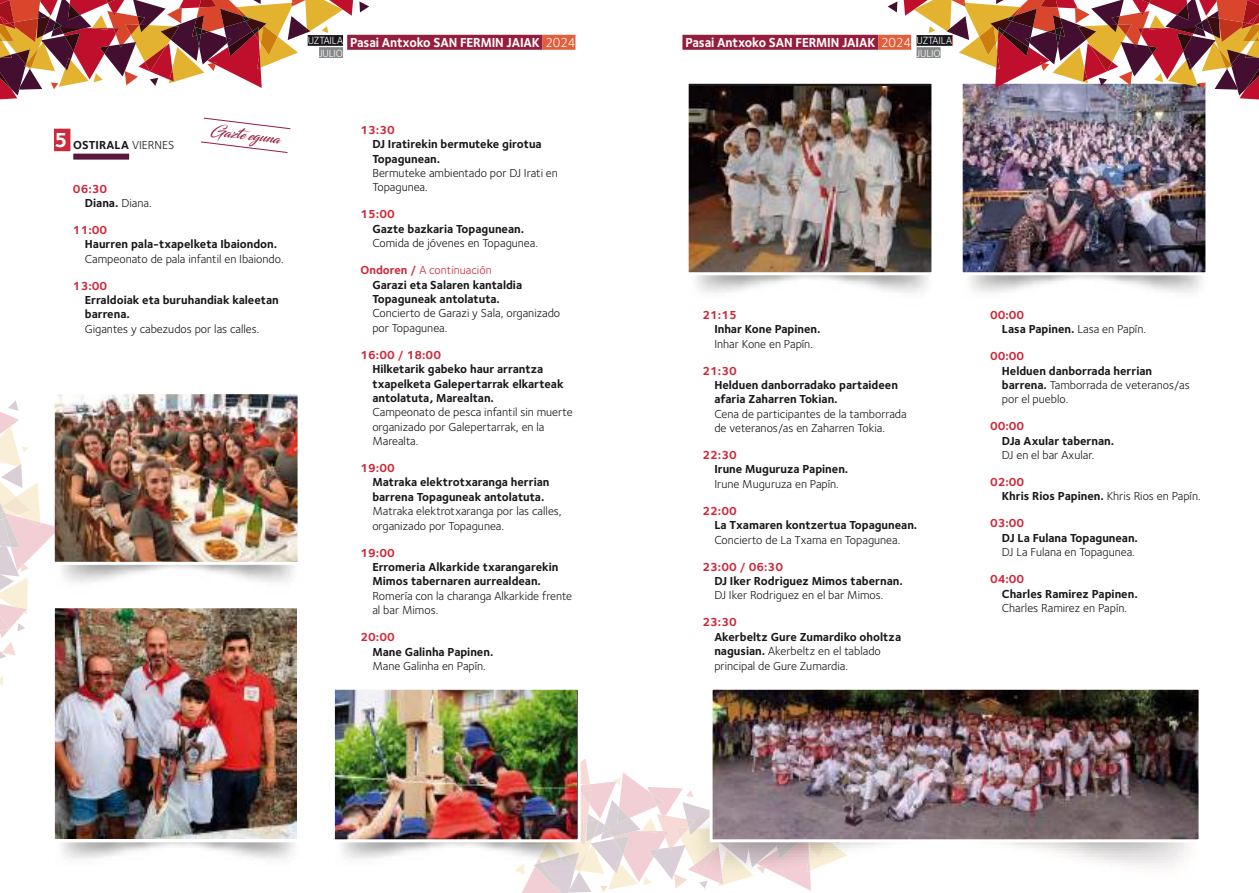
<style>
.page{position:relative;width:1259px;height:893px;background:#fff}
.page>*{position:absolute;margin:0;border:0;box-sizing:border-box;transform-origin:0 0}
.t1{font:14.4px "Blacksword";color:#951d3d}
.t2{font:700 13.5px "Foundry Sterling";letter-spacing:-.01em;color:#fff;scale:.95 1}
.t3{font:12px/14.4px "Foundry Sterling";color:#19171b}
.t4{font:700 12px/14.4px "Foundry Sterling";color:#19171b}
.t5{font:700 12px "Foundry Sterling";color:#cd293b}
.t6{font:10.8px/12.1px "Foundry Sterling";letter-spacing:-.01em;color:#fff;scale:.95 1}
.s1{font-weight:400}
.s2{font-size:21px;color:#fff}
.s3{color:#cd293b}
.s4{font-weight:400;color:#cd293b}
.s5{font-weight:700}
</style>
<div class="page">
<div style="left:54px;top:129px;width:16px;height:22px;background:#cd293b"></div>
<div style="left:73px;top:154px;width:56px;height:6px;background:#59173f"></div>
<svg style="left:359px;top:1px;width:10px;height:11px"></svg>
<svg style="left:0;top:0;width:353px;height:99px"></svg>
<div style="left:347px;top:35px;width:195px;height:15px;background:#951d3d"></div>
<div style="left:542px;top:35px;width:33px;height:15px;background:#e35f3b"></div>
<div style="left:682px;top:35px;width:196px;height:15px;background:#951d3d"></div>
<div style="left:878px;top:35px;width:33px;height:15px;background:#e35f3b"></div>
<svg style="left:203px;top:117px;width:88px;height:13px"></svg>
<svg style="left:201px;top:141px;width:87px;height:12px"></svg>
<img style="left:56px;top:641px;width:240px;height:197px">
<div style="left:52px;top:605px;width:249px;height:237px;border:3px solid #fff"></div>
<img style="left:288px;top:788px;width:297px;height:105px">
<img style="left:336px;top:691px;width:240px;height:147px">
<div style="left:332px;top:687px;width:248px;height:155px;border:3px solid #fff"></div>
<img style="left:585px;top:758px;width:252px;height:134px">
<img style="left:837px;top:842px;width:221px;height:18px">
<img style="left:713px;top:691px;width:484px;height:147px">
<div style="left:709px;top:687px;width:492px;height:155px;border:3px solid #fff"></div>
<img style="left:689px;top:86px;width:241px;height:185px">
<div style="left:685px;top:81px;width:249px;height:194px;border:3px solid #fff"></div>
<img style="left:915px;top:221px;width:287px;height:76px">
<img style="left:963px;top:99px;width:241px;height:172px">
<div style="left:959px;top:81px;width:249px;height:194px;border:3px solid #fff"></div>
<img style="left:60px;top:565px;width:241px;height:76px">
<img style="left:58px;top:395px;width:238px;height:166px">
<div style="left:52px;top:391px;width:248px;height:174px;border:3px solid #fff"></div>
<svg style="left:887px;top:1px;width:10px;height:11px"></svg>
<img style="left:903px;top:0;width:356px;height:99px">
<div style="left:916px;top:47px;width:24px;height:11px;background:#868789"></div>
<div style="left:308px;top:35px;width:35px;height:11px;background:#19171b"></div>
<div style="left:319px;top:47px;width:24px;height:11px;background:#868789"></div>
<svg style="left:0;top:677px;width:3px;height:9px"></svg>
<svg style="left:0;top:400px;width:60px;height:267px"></svg>
<p class="t6" style="left:308px;top:35px;width:39px;text-align:right">UZTAILA<br>JULIO</p>
<p class="t2" style="left:350px;top:34px;width:239px">Pasai Antxoko SAN FERMIN JAIAK <span class="s1">2024</span></p>
<p class="t2" style="left:685px;top:34px;width:239px">Pasai Antxoko SAN FERMIN JAIAK <span class="s1">2024</span></p>
<p class="t6" style="left:916px;top:35px;width:39px">UZTAILA<br>JULIO</p>
<p class="t1" style="left:212px;top:122px;width:71px;rotate:7deg">Gaz te eguna</p>
<p class="t4" style="left:54px;top:138px;width:122px"><span class="s2">5</span> OSTIRALA <span class="s1">VIERNES</span></p>
<p class="t4" style="left:85px;top:181px;width:68px;text-indent:-12px"><span class="s3">06:30<br></span>Diana. <span class="s1">Diana.</span></p>
<p class="t5" style="left:73px;top:223px;width:36px">11:00</p>
<p class="t4" style="left:85px;top:237px;width:194px">Haurren pala-txapelketa Ibaiondon.</p>
<p class="t3" style="left:85px;top:251px;width:200px">Campeonato de pala infantil en Ibaiondo.</p>
<p class="t5" style="left:73px;top:278px;width:36px">13:00</p>
<p class="t4" style="left:85px;top:293px;width:195px">Erraldoiak eta buruhandiak kaleetan barrena.</p>
<p class="t3" style="left:85px;top:321px;width:176px">Gigantes y cabezudos por las calles.</p>
<p class="t5" style="left:360px;top:123px;width:36px">13:30</p>
<p class="t4" style="left:372px;top:137px;width:171px">DJ Iratirekin bermuteke girotua<br>Topagunean.</p>
<p class="t3" style="left:372px;top:166px;width:187px">Bermuteke ambientado por DJ Irati en<br>Topagunea.</p>
<p class="t5" style="left:360px;top:207px;width:36px">15:00</p>
<p class="t4" style="left:372px;top:221px;width:153px">Gazte bazkaria Topagunean.</p>
<p class="t3" style="left:372px;top:236px;width:167px">Comida de jóvenes en Topagunea.</p>
<p class="t4" style="left:372px;top:263px;width:151px;text-indent:-12px"><span class="s3">Ondoren /</span> <span class="s4">A continuación<br></span>Garazi eta Salaren kantaldia<br>Topaguneak antolatuta.</p>
<p class="t3" style="left:372px;top:306px;width:189px">Concierto de Garazi y Sala, organizado por Topagunea.</p>
<p class="t5" style="left:360px;top:347px;width:82px">16:00 / 18:00</p>
<p class="t4" style="left:372px;top:362px;width:193px">Hilketarik gabeko haur arrantza txapelketa Galepertarrak elkarteak antolatuta, Marealtan.</p>
<p class="t3" style="left:372px;top:405px;width:202px">Campeonato de pesca infantil sin muerte organizado por Galepertarrak, en la<br>Marealta.</p>
<p class="t5" style="left:360px;top:461px;width:36px">19:00</p>
<p class="t4" style="left:372px;top:475px;width:179px">Matraka elektrotxaranga herrian barrena Topaguneak antolatuta.</p>
<p class="t3" style="left:372px;top:504px;width:191px">Matraka elektrotxaranga por las calles, organizado por Topagunea.</p>
<p class="t5" style="left:360px;top:545px;width:36px">19:00</p>
<p class="t4" style="left:372px;top:560px;width:187px">Erromeria Alkarkide txarangarekin<br>Mimos tabernaren aurrealdean.</p>
<p class="t3" style="left:372px;top:588px;width:201px">Romería con la charanga Alkarkide frente al bar Mimos.</p>
<p class="t5" style="left:360px;top:630px;width:36px">20:00</p>
<p class="t4" style="left:372px;top:644px;width:123px">Mane Galinha Papinen.</p>
<p class="t3" style="left:372px;top:659px;width:115px">Mane Galinha en Papín.</p>
<p class="t5" style="left:702px;top:308px;width:36px">21:15</p>
<p class="t4" style="left:714px;top:322px;width:108px">Inhar Kone Papinen.</p>
<p class="t3" style="left:714px;top:336px;width:100px">Inhar Kone en Papín.</p>
<p class="t5" style="left:702px;top:363px;width:36px">21:30</p>
<p class="t4" style="left:714px;top:378px;width:185px">Helduen danborradako partaideen afaria Zaharren Tokian.</p>
<p class="t3" style="left:714px;top:406px;width:194px">Cena de participantes de la tamborrada de veteranos/as en Zaharren Tokia.</p>
<p class="t5" style="left:702px;top:448px;width:36px">22:30</p>
<p class="t4" style="left:714px;top:462px;width:136px">Irune Muguruza Papinen.</p>
<p class="t3" style="left:714px;top:477px;width:126px">Irune Muguruza en Papín.</p>
<p class="t5" style="left:702px;top:504px;width:36px">22:00</p>
<p class="t4" style="left:714px;top:518px;width:204px">La Txamaren kontzertua Topagunean.</p>
<p class="t3" style="left:714px;top:532px;width:187px">Concierto de La Txama en Topagunea.</p>
<p class="t5" style="left:702px;top:559px;width:82px">23:00 / 06:30</p>
<p class="t4" style="left:714px;top:574px;width:190px">DJ Iker Rodriguez Mimos tabernan.</p>
<p class="t3" style="left:714px;top:588px;width:171px">DJ Iker Rodriguez en el bar Mimos.</p>
<p class="t5" style="left:702px;top:615px;width:36px">23:30</p>
<p class="t3" style="left:714px;top:629px;width:188px"><span class="s5">Akerbeltz Gure Zumardiko oholtza nagusian.</span> Akerbeltz en el tablado principal de Gure Zumardia.</p>
<p class="t4" style="left:1002px;top:307px;width:146px;text-indent:-12px"><span class="s3">00:00<br></span>Lasa Papinen. <span class="s1">Lasa en Papín.</span></p>
<p class="t5" style="left:990px;top:349px;width:36px">00:00</p>
<p class="t3" style="left:1002px;top:363px;width:189px"><span class="s5">Helduen danborrada herrian barrena.</span> Tamborrada de veteranos/as por el pueblo.</p>
<p class="t5" style="left:990px;top:419px;width:36px">00:00</p>
<p class="t4" style="left:1002px;top:433px;width:114px">DJa Axular tabernan.</p>
<p class="t3" style="left:1002px;top:448px;width:94px">DJ en el bar Axular.</p>
<p class="t4" style="left:1002px;top:475px;width:200px;text-indent:-12px"><span class="s3">02:00<br></span>Khris Rios Papinen. <span class="s1">Khris Rios en Papín.</span></p>
<p class="t5" style="left:990px;top:516px;width:36px">03:00</p>
<p class="t4" style="left:1002px;top:530px;width:138px">DJ La Fulana Topagunean.</p>
<p class="t3" style="left:1002px;top:545px;width:134px">DJ La Fulana en Topagunea.</p>
<p class="t5" style="left:990px;top:572px;width:36px">04:00</p>
<p class="t4" style="left:1002px;top:586px;width:137px">Charles Ramirez Papinen.</p>
<p class="t3" style="left:1002px;top:601px;width:127px">Charles Ramirez en Papín.</p>
</div>
